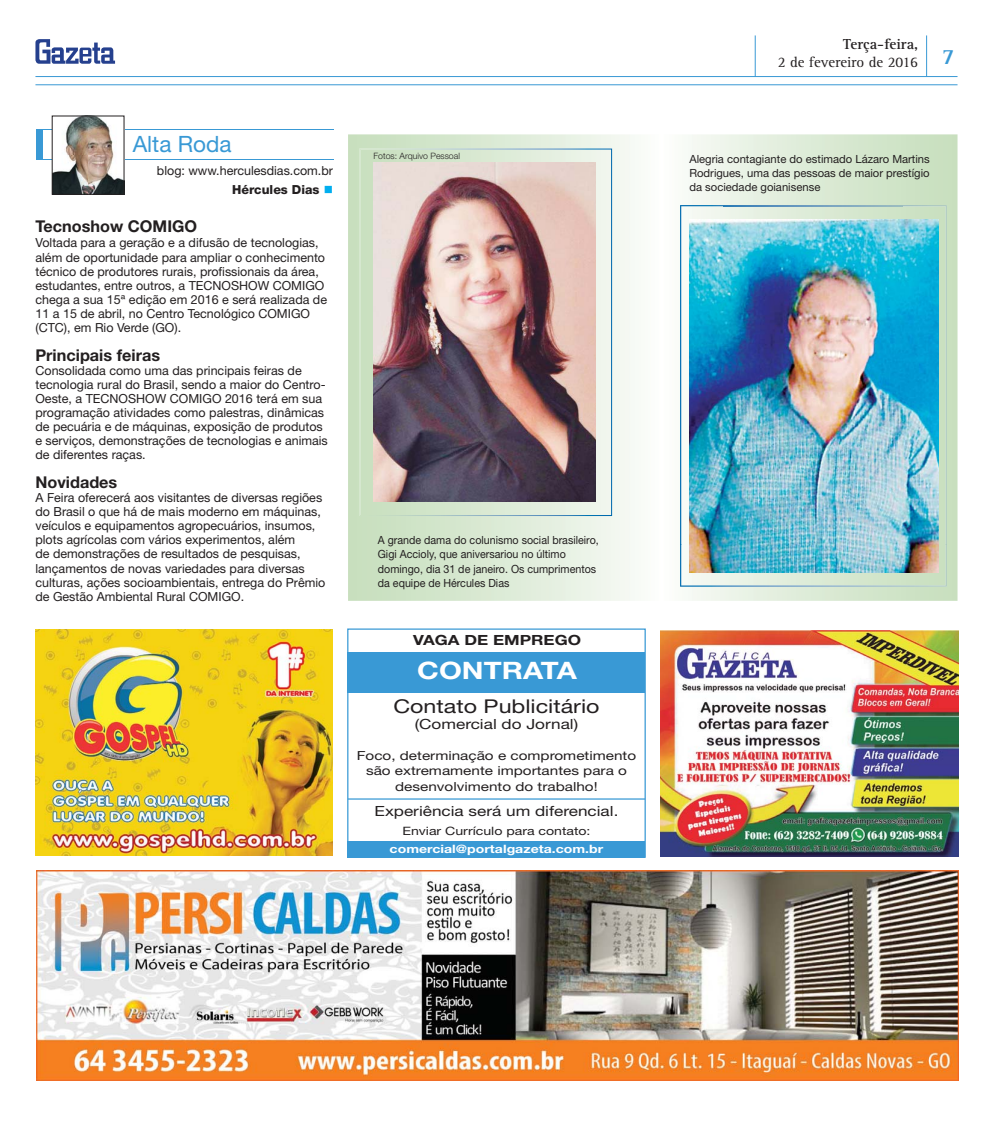
<style>
.page{position:relative;width:993px;height:1124px;background:#fff}
.page>*{position:absolute;margin:0;border:0;box-sizing:border-box;transform-origin:0 0}
.t1{font:700 24px "Helvetica Neue";color:#fff;scale:1.22 1}
.t2{font:22.5px "Helvetica Neue";color:#3999d5}
.t3{font:19px "Helvetica Neue";color:#231f20;scale:1.22 1}
.t4{font:700 16.25px "Helvetica Neue";color:#231f20}
.t5{font:15px/18px "Rotis Serif";color:#231f20}
.t6{font:14px "Helvetica Neue";color:#231f20;scale:1.22 1}
.t7{font:700 14px "Helvetica Neue";color:#231f20;scale:1.22 1}
.t8{font:12.5px/14.1px "Helvetica Neue";color:#231f20}
.t9{font:12.5px/15.5px "Helvetica Neue";color:#231f20;text-align:center;scale:1.22 1}
.t10{font:800 12.5px "Helvetica Neue";color:#231f20}
.t11{font:700 11.5px "Helvetica Neue";color:#fff;scale:1.22 1}
.t12{font:11.5px "Helvetica Neue";color:#231f20;scale:1.22 1}
.t13{font:11.25px/14.1px "Helvetica Neue";color:#231f20;scale:.95 1}
.t14{font:11.25px/14.1px "Helvetica Neue";color:#231f20;text-align:justify}
.t15{font:300 8.75px "Helvetica Neue";color:#231f20}
.s1{font-weight:700}
</style>
<div class="page">
<hr style="left:35px;top:84px;width:922px;height:1px;background:#3999d5">
<hr style="left:35px;top:76px;width:922px;height:1px;background:#3999d5">
<hr style="left:925px;top:35px;width:1px;height:41px;background:#3999d5">
<hr style="left:754px;top:35px;width:1px;height:42px;background:#3999d5">
<svg style="left:35px;top:39px;width:80px;height:25px"></svg>
<svg style="left:348px;top:134px;width:283px;height:466px"></svg>
<svg style="left:680px;top:134px;width:277px;height:466px;background:#d8e8d3"></svg>
<hr style="left:37px;top:130px;width:297px;height:1px;background:#3999d5">
<hr style="left:37px;top:159px;width:297px;height:1px;background:#3999d5">
<img style="left:54px;top:118px;width:68px;height:75px">
<div style="left:52px;top:116px;width:72px;height:79px;border:1px solid #231f20"></div>
<img style="left:359px;top:148px;width:253px;height:368px">
<img style="left:680px;top:545px;width:266px;height:41px">
<img style="left:680px;top:205px;width:44px;height:340px">
<img style="left:901px;top:205px;width:45px;height:340px">
<img style="left:723px;top:205px;width:179px;height:1px">
<div style="left:36px;top:129px;width:6px;height:31px;background:#3999d5"></div>
<img style="left:373px;top:163px;width:222px;height:339px">
<img style="left:689px;top:219px;width:249px;height:353px">
<img style="left:660px;top:630px;width:297px;height:226px">
<img style="left:36px;top:870px;width:921px;height:210px">
<img style="left:35px;top:629px;width:298px;height:226px">
<div style="left:348px;top:841px;width:297px;height:16px;background:#3999d5"></div>
<div style="left:347px;top:628px;width:298px;height:229px;border:1px solid #3999d5"></div>
<div style="left:348px;top:652px;width:297px;height:41px;background:#3999d5"></div>
<hr style="left:348px;top:798px;width:297px;height:1px;background:#3999d5">
<h2 class="t2" style="left:133px;top:136px;width:100px">Alta Roda</h2>
<p class="t8" style="left:157px;top:165px;width:177px">blog: www.herculesdias.com.br</p>
<p class="t10" style="left:232px;top:184px;width:89px">Hércules Dias</p>
<h3 class="t4" style="left:35px;top:220px;width:163px">Tecnoshow COMIGO</h3>
<p class="t8" style="left:35px;top:237px;width:293px">Voltada para a geração e a difusão de tecnologias, além de oportunidade para ampliar o conhecimento técnico de produtores rurais, profissionais da área, estudantes, entre outros, a TECNOSHOW COMIGO chega a sua 15ª edição em 2016 e será realizada de 11 a 15 de abril, no Centro Tecnológico COMIGO (CTC), em Rio Verde (GO).</p>
<h3 class="t4" style="left:35px;top:349px;width:126px">Principais feiras</h3>
<p class="t8" style="left:35px;top:364px;width:294px">Consolidada como uma das principais feiras de tecnologia rural do Brasil, sendo a maior do Centro-Oeste, a TECNOSHOW COMIGO 2016 terá em sua programação atividades como palestras, dinâmicas de pecuária e de máquinas, exposição de produtos e serviços, demonstrações de tecnologias e animais de diferentes raças.</p>
<h3 class="t4" style="left:35px;top:476px;width:83px">Novidades</h3>
<p class="t8" style="left:35px;top:491px;width:291px">A Feira oferecerá aos visitantes de diversas regiões do Brasil o que há de mais moderno em máquinas, veículos e equipamentos agropecuários, insumos, plots agrícolas com vários experimentos, além<br>de demonstrações de resultados de pesquisas, lançamentos de novas variedades para diversas culturas, ações socioambientais, entrega do Prêmio de Gestão Ambiental Rural COMIGO.</p>
<p class="t15" style="left:373px;top:153px;width:88px">Fotos: Arquivo Pessoal</p>
<p class="t13" style="left:378px;top:534px;width:234px">A grande dama do colunismo social brasileiro, Gigi Accioly, que aniversariou no último domingo, dia 31 de janeiro. Os cumprimentos da equipe de Hércules Dias</p>
<p class="t7" style="left:413px;top:634px;width:139px">VAGA DE EMPREGO</p>
<h1 class="t1" style="left:417px;top:662px;width:132px">CONTRATA</h1>
<h3 class="t3" style="left:393px;top:699px;width:170px">Contato Publicitário</h3>
<p class="t6" style="left:414px;top:718px;width:135px">(Comercial do Jornal)</p>
<p class="t9" style="left:356px;top:748px;width:230px">Foco, determinação e comprometimento são extremamente importantes para o desenvolvimento do trabalho!</p>
<p class="t6" style="left:374px;top:806px;width:201px">Experiência será um diferencial.</p>
<p class="t12" style="left:402px;top:826px;width:156px">Enviar Currículo para contato:</p>
<p class="t11" style="left:389px;top:844px;width:177px">comercial@portalgazeta.com.br</p>
<p class="t5" style="left:777px;top:37px;width:178px;text-indent:65px"><span class="s1">Terça-feira,<br></span>2 de fevereiro de 2016 <sup>7</sup></p>
<p class="t14" style="left:689px;top:153px;width:242px">Alegria contagiante do estimado Lázaro Martins Rodrigues, uma das pessoas de maior prestígio da sociedade goianisense</p>
</div>
